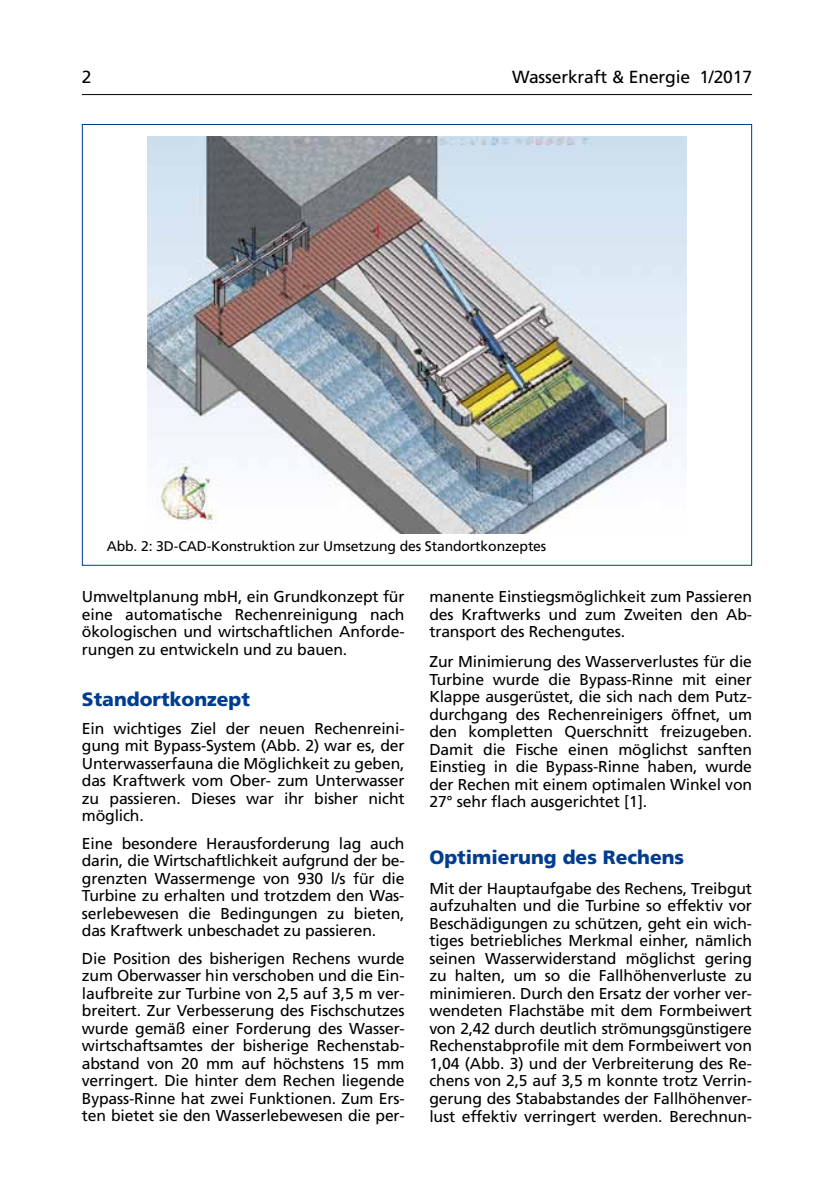
<style>
.page{position:relative;width:834px;height:1191px;background:#fff}
.page>*{position:absolute;margin:0;border:0;box-sizing:border-box;transform-origin:0 0}
.t1{font:900 19.25px "Frutiger LT";color:#003d90}
.t2{font:17.5px "Frutiger LT";letter-spacing:-.01em;color:#000}
.t3{font:15.75px/17.5px "Frutiger LT";letter-spacing:-.01em;color:#000;text-align:justify}
.t4{font:14px "Frutiger LT";letter-spacing:-.01em;color:#000}
</style>
<div class="page">
<hr style="left:82px;top:94px;width:670px;height:1px;background:#000">
<img style="left:147px;top:136px;width:539px;height:397px">
<p class="t2" style="left:82px;top:66px;width:11px">2</p>
<p class="t2" style="left:512px;top:66px;width:241px">Wasserkraft &amp; Energie 1/2017</p>
<p class="t4" style="left:107px;top:538px;width:441px">Abb. 2: 3D-CAD-Konstruktion zur Umsetzung des Standortkonzeptes</p>
<p class="t3" style="left:82px;top:588px;width:324px">Umweltplanung mbH, ein Grundkonzept für eine automatische Rechenreinigung nach ökologischen und wirtschaftlichen Anforde&shy;rungen zu entwickeln und zu bauen.</p>
<p class="t1" style="left:82px;top:687px;width:169px">Standortkonzept</p>
<p class="t3" style="left:82px;top:719px;width:324px">Ein wichtiges Ziel der neuen Rechenreini&shy;gung mit Bypass-System (Abb. 2) war es, der Unterwasserfauna die Möglichkeit zu geben, das Kraftwerk vom Ober- zum Unterwasser zu passieren. Dieses war ihr bisher nicht möglich.</p>
<p class="t3" style="left:82px;top:834px;width:324px">Eine besondere Herausforderung lag auch darin, die Wirtschaftlichkeit aufgrund der be&shy;grenzten Wassermenge von 930 l/s für die Turbine zu erhalten und trotzdem den Was&shy;serlebewesen die Bedingungen zu bieten, das Kraftwerk unbeschadet zu passieren.</p>
<p class="t3" style="left:82px;top:949px;width:324px">Die Position des bisherigen Rechens wurde zum Oberwasser hin verschoben und die Ein&shy;laufbreite zur Turbine von 2,5 auf 3,5 m ver&shy;breitert. Zur Verbesserung des Fischschutzes wurde gemäß einer Forderung des Wasser&shy;wirtschaftsamtes der bisherige Rechenstab&shy;abstand von 20 mm auf höchstens 15 mm verringert. Die hinter dem Rechen liegende Bypass-Rinne hat zwei Funktionen. Zum Ers&shy;ten bietet sie den Wasserlebewesen die per-</p>
<p class="t3" style="left:429px;top:588px;width:324px">manente Einstiegsmöglichkeit zum Passieren des Kraftwerks und zum Zweiten den Ab&shy;transport des Rechengutes.</p>
<p class="t3" style="left:429px;top:653px;width:324px">Zur Minimierung des Wasserverlustes für die Turbine wurde die Bypass-Rinne mit einer Klappe ausgerüstet, die sich nach dem Putz&shy;durchgang des Rechenreinigers öffnet, um den kompletten Querschnitt freizugeben.<br>Damit die Fische einen möglichst sanften Einstieg in die Bypass-Rinne haben, wurde der Rechen mit einem optimalen Winkel von 27° sehr flach ausgerichtet [1].</p>
<p class="t1" style="left:429px;top:845px;width:256px">Optimierung des Rechens</p>
<p class="t3" style="left:429px;top:879px;width:324px">Mit der Hauptaufgabe des Rechens, Treibgut aufzuhalten und die Turbine so effektiv vor Beschädigungen zu schützen, geht ein wich&shy;tiges betriebliches Merkmal einher, nämlich seinen Wasserwiderstand möglichst gering zu halten, um so die Fallhöhenverluste zu minimieren. Durch den Ersatz der vorher ver&shy;wendeten Flachstäbe mit dem Formbeiwert von 2,42 durch deutlich strömungsgünstigere Rechenstabprofile mit dem Formbeiwert von 1,04 (Abb. 3) und der Verbreiterung des Re&shy;chens von 2,5 auf 3,5 m konnte trotz Verrin&shy;gerung des Stababstandes der Fallhöhenver&shy;lust effektiv verringert werden. Berechnun-</p>
</div>
